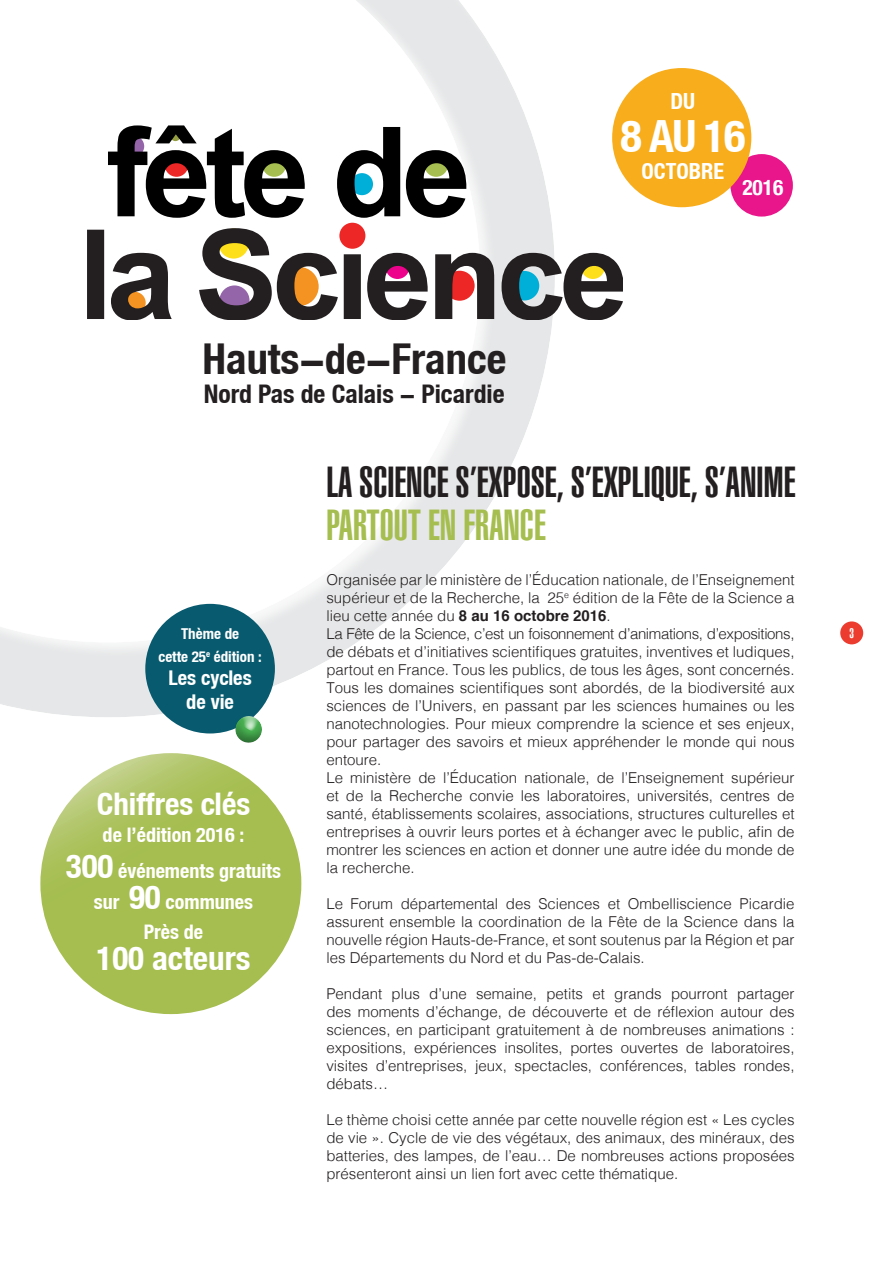
<style>
.page{position:relative;width:893px;height:1263px;background:#fff}
.page>*{position:absolute;margin:0;border:0;box-sizing:border-box;transform-origin:0 0}
.t1{font:700 condensed 44.4px "Helvetica Neue LT";color:#fff}
.t2{font:700 condensed 42.6px "Helvetica Neue LT";color:#231f20}
.t3{font:900 extra-condensed 42.3px "Helvetica LT";color:#231f20}
.t4{font:900 extra-condensed 42.3px "Helvetica LT";color:#a5be4f}
.t5{font:700 condensed 33px "Helvetica Neue LT";color:#fff}
.t6{font:700 condensed 31.05px "Helvetica Neue LT";color:#fff}
.t7{font:700 condensed 25.65px "Helvetica Neue LT";color:#231f20}
.t8{font:700 condensed 22.2px "Helvetica Neue LT";color:#fff}
.t9{font:700 condensed 21.45px "Helvetica Neue";color:#fff}
.t10{font:700 condensed 20.25px/23.4px "Helvetica Neue LT";color:#fff;text-align:center}
.t11{font:700 condensed 20.1px/36.3px "Helvetica Neue LT";color:#fff;text-align:center}
.t12{font:300 15px/18px "Helvetica";color:#231f20;text-align:justify}
.t13{font:700 condensed 15px/23.4px "Helvetica Neue LT";color:#fff;text-align:center}
.t14{font:900 extra-condensed 13.5px "Helvetica LT";color:#fff}
.s1{font-size:33px}
.s2{font-weight:700}
</style>
<div class="page">
<div style="left:0;top:0;width:557px;height:720px;background:#fff;opacity:.75"></div>
<svg style="left:87px;top:228px;width:536px;height:92px"></svg>
<svg style="left:108px;top:125px;width:358px;height:93px"></svg>
<div style="left:339px;top:223px;width:26px;height:26px;background:#ed2725;border-radius:50%"></div>
<div style="left:574px;top:29px;width:257px;height:226px;background:#fff"></div>
<div style="left:730px;top:154px;width:63px;height:63px;background:#e8158b;border-radius:50%"></div>
<div style="left:612px;top:68px;width:139px;height:139px;background:#f8ad1c;border-radius:50%"></div>
<div style="left:840px;top:621px;width:23px;height:23px;background:#ec3c30;border-radius:50%"></div>
<svg style="left:40px;top:753px;width:261px;height:261px;background:#a7bf55"></svg>
<div style="left:145px;top:604px;width:130px;height:129px;background:#085a6f;border-radius:50%"></div>
<svg style="left:229px;top:710px;width:41px;height:33px"></svg>
<h3 class="t8" style="left:670px;top:88px;width:26px">DU</h3>
<h1 class="t1" style="left:620px;top:110px;width:126px">8 AU 16</h1>
<h3 class="t8" style="left:642px;top:158px;width:84px">OCTOBRE</h3>
<h3 class="t9" style="left:742px;top:174px;width:43px">2016</h3>
<h2 class="t2" style="left:203px;top:333px;width:305px">Hauts-de-France</h2>
<h3 class="t7" style="left:204px;top:379px;width:302px">Nord Pas de Calais - Picardie</h3>
<p class="t13" style="left:158px;top:621px;width:105px">Thème de<br>cette 25<sup>e</sup> édition :</p>
<h3 class="t10" style="left:169px;top:666px;width:85px">Les cycles de vie</h3>
<h3 class="t6" style="left:97px;top:786px;width:155px">Chiffres clés</h3>
<h3 class="t11" style="left:66px;top:816px;width:217px">de l’édition 2016 :<br><span class="s1">300</span> événements gratuits</h3>
<h3 class="t11" style="left:94px;top:886px;width:161px;line-height:30.6px">sur <span class="s1">90</span> communes<br>Près de</h3>
<h3 class="t5" style="left:97px;top:938px;width:155px">100 acteurs</h3>
<h3 class="t3" style="left:326px;top:458px;width:471px">LA SCIENCE S’EXPOSE, S’EXPLIQUE, S’ANIME</h3>
<h3 class="t4" style="left:326px;top:501px;width:221px">PARTOUT EN FRANCE</h3>
<p class="t12" style="left:326px;top:570px;width:470px;text-align:left">Organisée par le ministère de l’Éducation nationale, de l’Enseignement supérieur et de la Recherche, la 25<sup>e</sup> édition de la Fête de la Science a lieu cette année du <span class="s2">8 au 16 octobre 2016</span>.<br>La Fête de la Science, c’est un foisonnement d’animations, d’expositions, de débats et d’initiatives scientifiques gratuites, inventives et ludiques, partout en France. Tous les publics, de tous les âges, sont concernés.<br>Tous les domaines scientifiques sont abordés, de la biodiversité aux sciences de l’Univers, en passant par les sciences humaines ou les nanotechnologies. Pour mieux comprendre la science et ses enjeux, pour partager des savoirs et mieux appréhender le monde qui nous entoure.<br>Le ministère de l’Éducation nationale, de l’Enseignement supérieur et de la Recherche convie les laboratoires, universités, centres de santé, établissements scolaires, associations, structures culturelles et entreprises à ouvrir leurs portes et à échanger avec le public, afin de montrer les sciences en action et donner une autre idée du monde de la recherche.</p>
<p class="t12" style="left:326px;top:894px;width:470px">Le Forum départemental des Sciences et Ombelliscience Picardie assurent ensemble la coordination de la Fête de la Science dans la nouvelle région Hauts-de-France, et sont soutenus par la Région et par les Départements du Nord et du Pas-de-Calais.</p>
<p class="t12" style="left:326px;top:984px;width:470px">Pendant plus d’une semaine, petits et grands pourront partager des moments d’échange, de découverte et de réflexion autour des sciences, en participant gratuitement à de nombreuses animations : expositions, expériences insolites, portes ouvertes de laboratoires, visites d’entreprises, jeux, spectacles, conférences, tables rondes, débats…</p>
<p class="t12" style="left:326px;top:1110px;width:470px">Le thème choisi cette année par cette nouvelle région est « Les cycles de vie ». Cycle de vie des végétaux, des animaux, des minéraux, des batteries, des lampes, de l’eau… De nombreuses actions proposées présenteront ainsi un lien fort avec cette thématique.</p>
<p class="t14" style="left:850px;top:625px;width:6px">3</p>
</div>
